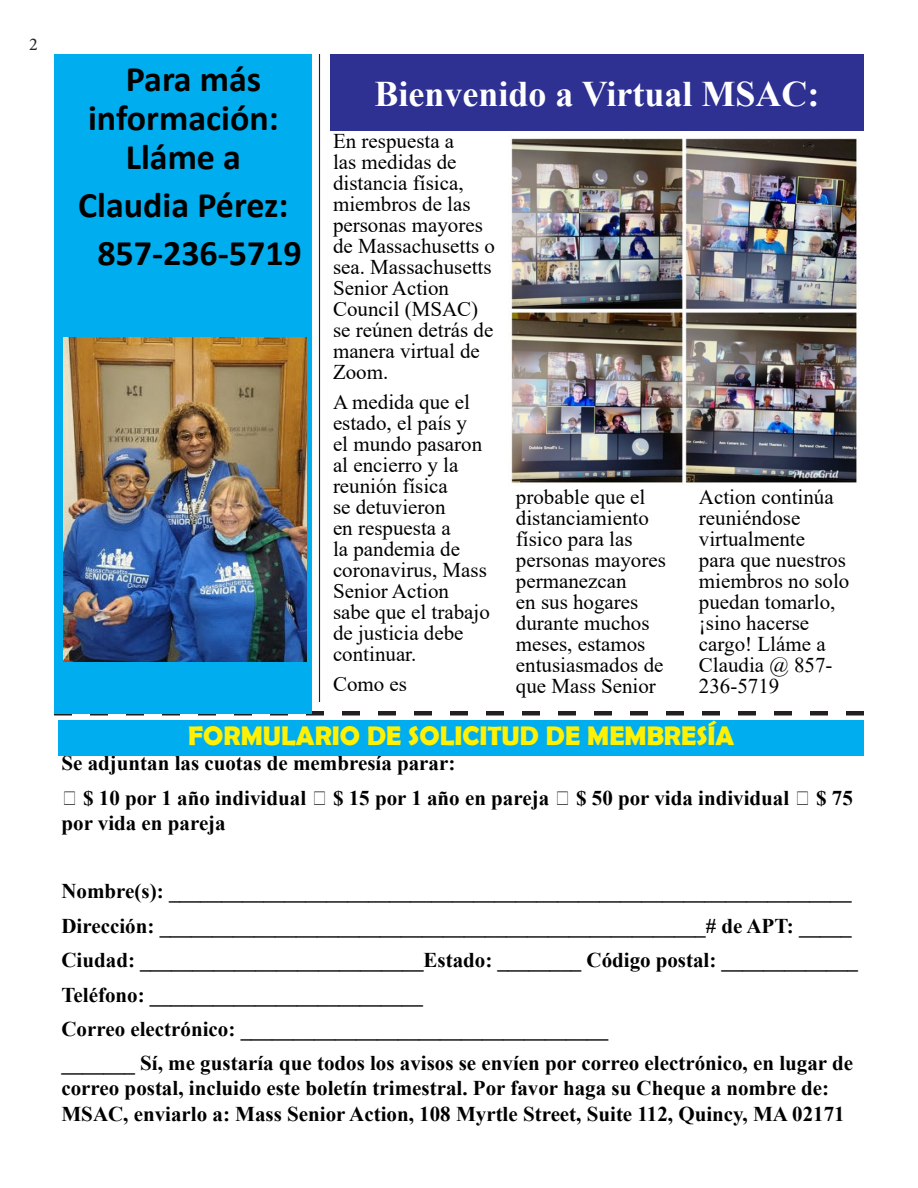
<style>
.page{position:relative;width:918px;height:1188px;background:#fff}
.page>*{position:absolute;margin:0;border:0;box-sizing:border-box;transform-origin:0 0}
.t1{font:700 36px/39px "Calibri";color:#000;text-align:center}
.t2{font:700 36px "Times New Roman";color:#fff}
.t3{font:700 27px "Berlin Sans FB Demi";color:#fff101}
.t4{font:700 21px/34.3px "Times New Roman";color:#000}
.t5{font:21px/21px "Times New Roman";color:#000}
.t6{font:18px "Minion Pro";color:#231f20}
</style>
<div class="page">
<svg style="left:54px;top:711px;width:810px;height:5px"></svg>
<div style="left:58px;top:720px;width:806px;height:36px;background:#00aeef"></div>
<hr style="left:319px;top:54px;width:1px;height:648px;background:#231f20">
<div style="left:330px;top:54px;width:534px;height:76px;background:#2e3092"></div>
<img style="left:508px;top:138px;width:349px;height:345px">
<div style="left:55px;top:54px;width:257px;height:659px;background:#00aeef"></div>
<img style="left:63px;top:338px;width:243px;height:324px">
<p class="t6" style="left:29px;top:33px;width:10px">2</p>
<h1 class="t1" style="left:88px;top:59px;width:192px">Para más información:<br>Lláme a</h1>
<h1 class="t1" style="left:78px;top:180px;width:225px;line-height:48.2px">Claudia Pérez:<br>857-236-5719</h1>
<h1 class="t2" style="left:374px;top:68px;width:447px">Bienvenido a Virtual MSAC:</h1>
<p class="t5" style="left:333px;top:130px;width:164px">En respuesta a<br>las medidas de distancia física, miembros de las personas mayores de Massachusetts o sea. Massachusetts<br>Senior Action<br>Council (MSAC) se reúnen detrás de manera virtual de<br>Zoom.</p>
<p class="t5" style="left:333px;top:391px;width:158px">A medida que el estado, el país y<br>el mundo pasaron al encierro y la reunión física<br>se detuvieron<br>en respuesta a<br>la pandemia de coronavirus, Mass<br>Senior Action sabe que el trabajo de justicia debe continuar.</p>
<p class="t5" style="left:333px;top:673px;width:76px">Como es</p>
<p class="t5" style="left:516px;top:485px;width:151px">probable que el distanciamiento físico para las personas mayores permanezcan<br>en sus hogares durante muchos meses, estamos entusiasmados de que Mass Senior</p>
<p class="t5" style="left:699px;top:485px;width:152px">Action continúa reuniéndose virtualmente<br>para que nuestros miembros no solo puedan tomarlo, ¡sino hacerse cargo! Lláme a<br>Claudia @ 857-<br>236-5719</p>
<p class="t3" style="left:188px;top:720px;width:548px">FORMULARIO DE SOLICITUD DE MEMBRESÍA</p>
<p class="t4" style="left:83px;top:745px;width:374px;text-indent:-22px">Se adjuntan las cuotas de membresía parar: $ 10 por 1 año individual</p>
<p class="t4" style="left:333px;top:780px;width:218px">$ 15 por 1 año en pareja</p>
<p class="t4" style="left:576px;top:780px;width:215px">$ 50 por vida individual</p>
<p class="t4" style="left:816px;top:780px;width:38px">$ 75</p>
<p class="t4" style="left:62px;top:805px;width:166px">por vida en pareja</p>
<p class="t4" style="left:62px;top:874px;width:798px">Nombre(s): _________________________________________________________________ Dirección: ____________________________________________________# de APT: _____ Ciudad: ___________________________Estado: ________ Código postal: _____________ Teléfono: __________________________<br>Correo electrónico: ___________________________________<br>_______ Sí, me gustaría que todos los avisos se envíen por correo electrónico, en lugar de</p>
<p class="t4" style="left:62px;top:1075px;width:785px;line-height:25.2px">correo postal, incluido este boletín trimestral. Por favor haga su Cheque a nombre de:<br>MSAC, enviarlo a: Mass Senior Action, 108 Myrtle Street, Suite 112, Quincy, MA 02171</p>
</div>
